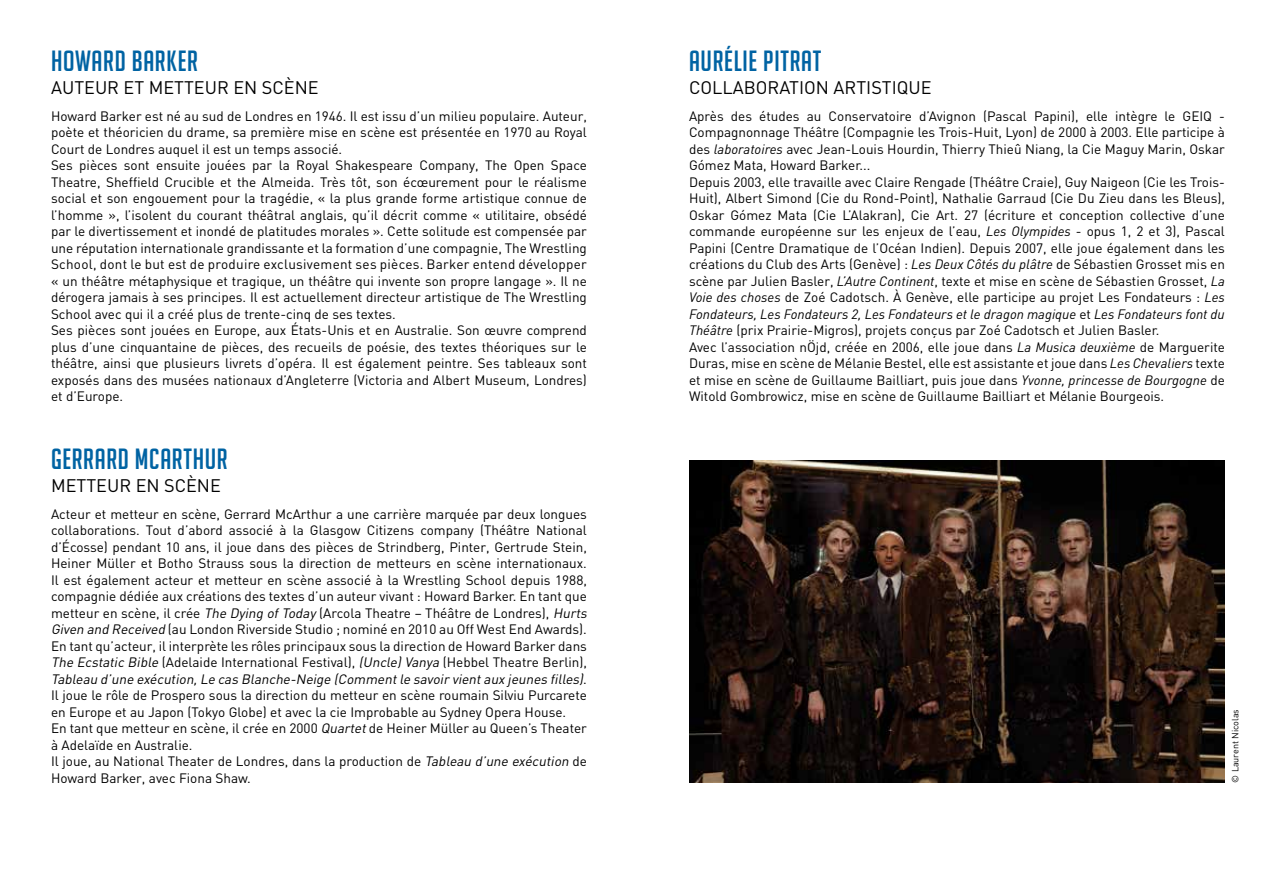
<style>
.page{position:relative;width:1276px;height:893px;background:#fff}
.page>*{position:absolute;margin:0;border:0;box-sizing:border-box;transform-origin:0 0}
.t1{font:28.5px "Big Noodle Titling";letter-spacing:.025em;color:#0063a3}
.t2{font:18px "DIN";color:#000}
.t3{font:13.5px/16.5px "DIN";color:#000}
.t4{font:9px "DIN";color:#000}
.s1{font-style:italic}
</style>
<div class="page">
<img style="left:689px;top:461px;width:536px;height:322px">
<h1 class="t1" style="left:51px;top:46px;width:148px">HOWARD BARKER</h1>
<h2 class="t2" style="left:51px;top:76px;width:269px">AUTEUR ET METTEUR EN SCÈNE</h2>
<p class="t3" style="left:51px;top:108px;width:537px">Howard Barker est né au sud de Londres en 1946. Il est issu d’un milieu populaire. Auteur, poète et théoricien du drame, sa première mise en scène est présentée en 1970 au Royal Court de Londres auquel il est un temps associé.<br>Ses pièces sont ensuite jouées par la Royal Shakespeare Company, The Open Space Theatre, Sheffield Crucible et the Almeida. Très tôt, son écœurement pour le réalisme social et son engouement pour la tragédie, « la plus grande forme artistique connue de l’homme », l’isolent du courant théâtral anglais, qu’il décrit comme « utilitaire, obsédé par le divertissement et inondé de platitudes morales ». Cette solitude est compensée par une réputation internationale grandissante et la formation d’une compagnie, The Wrestling School, dont le but est de produire exclusivement ses pièces. Barker entend développer « un théâtre métaphysique et tragique, un théâtre qui invente son propre langage ». Il ne dérogera jamais à ses principes. Il est actuellement directeur artistique de The Wrestling School avec qui il a créé plus de trente-cinq de ses textes.<br>Ses pièces sont jouées en Europe, aux États-Unis et en Australie. Son œuvre comprend plus d’une cinquantaine de pièces, des recueils de poésie, des textes théoriques sur le théâtre, ainsi que plusieurs livrets d’opéra. Il est également peintre. Ses tableaux sont exposés dans des musées nationaux d’Angleterre (Victoria and Albert Museum, Londres) et d’Europe.</p>
<h1 class="t1" style="left:51px;top:444px;width:178px">GERRARD MCARTHUR</h1>
<h2 class="t2" style="left:51px;top:474px;width:171px">METTEUR EN SCÈNE</h2>
<p class="t3" style="left:51px;top:505px;width:540px">Acteur et metteur en scène, Gerrard McArthur a une carrière marquée par deux longues collaborations. Tout d’abord associé à la Glasgow Citizens company (Théâtre National d’Écosse) pendant 10 ans, il joue dans des pièces de Strindberg, Pinter, Gertrude Stein, Heiner Müller et Botho Strauss sous la direction de metteurs en scène internationaux.<br>Il est également acteur et metteur en scène associé à la Wrestling School depuis 1988, compagnie dédiée aux créations des textes d’un auteur vivant : Howard Barker. En tant que metteur en scène, il crée <span class="s1">The Dying ofToday</span> (Arcola Theatre – Théâtre de Londres), <span class="s1">Hurts Given and Received</span> (au London Riverside Studio ; nominé en 2010 au Off West End Awards).<br>En tant qu’acteur, il interprète les rôles principaux sous la direction de Howard Barker dans <span class="s1">The Ecstatic Bible</span> (Adelaide International Festival), <span class="s1">(Uncle)Vanya</span> (Hebbel Theatre Berlin), <span class="s1">Tableau d’une exécution,Le cas Blanche-Neige (Commentle savoir vientaux jeunes filles)</span>.<br>Il joue le rôle de Prospero sous la direction du metteur en scène roumain Silviu Purcarete en Europe et au Japon (Tokyo Globe) et avec la cie Improbable au Sydney Opera House.<br>En tant que metteur en scène, il crée en 2000 <span class="s1">Quartet</span>de Heiner Müller au Queen’s Theater à Adelaïde en Australie.<br>Il joue, au National Theater de Londres, dans la production de <span class="s1">Tableau d’une exécution</span> de Howard Barker, avec Fiona Shaw.</p>
<h1 class="t1" style="left:689px;top:46px;width:134px">AURÉLIE PITRAT</h1>
<h2 class="t2" style="left:689px;top:76px;width:244px">COLLABORATION ARTISTIQUE</h2>
<p class="t3" style="left:689px;top:108px;width:537px">Après des études au Conservatoire d’Avignon (Pascal Papini), elle intègre le GEIQ - Compagnonnage Théâtre (Compagnie les Trois-Huit, Lyon) de 2000 à 2003. Elle participe à des <span class="s1">laboratoires</span> avec Jean-Louis Hourdin, Thierry Thieû Niang, la Cie Maguy Marin, Oskar Gómez Mata, Howard Barker...<br>Depuis 2003, elle travaille avec Claire Rengade (Théâtre Craie), Guy Naigeon (Cie les Trois-Huit), Albert Simond (Cie du Rond-Point), Nathalie Garraud (Cie Du Zieu dans les Bleus), Oskar Gómez Mata (Cie L’Alakran), Cie Art. 27 (écriture et conception collective d’une commande européenne sur les enjeux de l’eau, <span class="s1">Les Olympides</span> - opus 1, 2 et 3), Pascal Papini (Centre Dramatique de l’Océan Indien). Depuis 2007, elle joue également dans les créations du Club des Arts (Genève) : <span class="s1">Les Deux Côtés du plâtre</span> de Sébastien Grosset mis en scène par Julien Basler, <span class="s1">L’Autre Continent</span>, texte et mise en scène de Sébastien Grosset, <span class="s1">La Voie des choses</span> de Zoé Cadotsch. À Genève, elle participe au projet Les Fondateurs : <span class="s1">Les Fondateurs, Les Fondateurs 2, Les Fondateurs et le dragon magique</span> et <span class="s1">Les Fondateurs font du Théâtre</span> (prix Prairie-Migros), projets conçus par Zoé Cadotsch et Julien Basler.<br>Avec l’association nÖjd, créée en 2006, elle joue dans <span class="s1">La Musica deuxième</span> de Marguerite Duras, mise en scène de Mélanie Bestel, elle est assistante et joue dans <span class="s1">Les Chevaliers</span> texte et mise en scène de Guillaume Bailliart, puis joue dans <span class="s1">Yvonne, princesse de Bourgogne</span> de Witold Gombrowicz, mise en scène de Guillaume Bailliart et Mélanie Bourgeois.</p>
<p class="t4" style="left:1229px;top:783px;width:75px;rotate:-90deg">© Laurent Nicolas</p>
</div>
